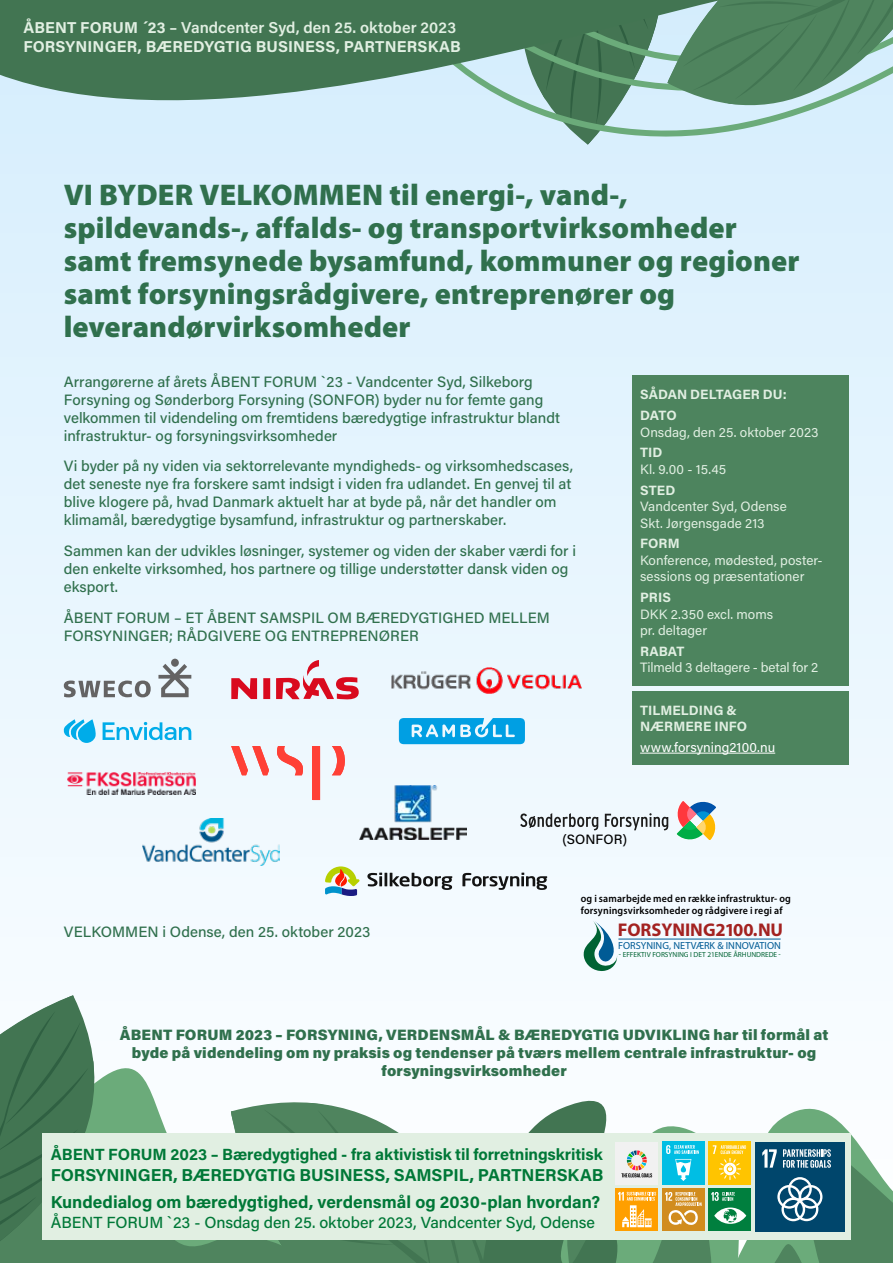
<style>
.page{position:relative;width:893px;height:1263px;background:#ecf7fe}
.page>*{position:absolute;margin:0;border:0;box-sizing:border-box;transform-origin:0 0}
.t1{font:900 30px/33px "Myriad Pro";letter-spacing:.005em;color:#30704d}
.t2{font:700 18.45px "Myriad Pro";color:#ab2321}
.t3{font:700 17.25px/27.3px "Acumin Pro";color:#007837}
.t4{font:700 16.2px "Acumin Pro";letter-spacing:-.005em;color:#007837}
.t5{font:500 16.05px "Acumin Pro";letter-spacing:-.005em;color:#007837}
.t6{font:700 15.75px/18.8px "Acumin Pro";letter-spacing:.01em;color:#e1efe2}
.t7{font:500 15px/18px "Acumin Pro";letter-spacing:.005em;color:#30704d}
.t8{font:900 15px/18px "Acumin Pro";letter-spacing:.01em;color:#30704d;text-align:center}
.t9{font:13.5px/16.5px "Acumin Pro";color:#e1efe2}
.t10{font:700 13.5px/20.7px "Acumin Pro";letter-spacing:.005em;color:#e1efe2}
.t11{font:13.5px "Acumin Pro";letter-spacing:.005em;color:#fff}
.t12{font:500 13.5px "Acumin Pro";letter-spacing:.01em;color:#000}
.t13{font:600 10.5px/12px "Myriad Pro";letter-spacing:.015em;color:#000;scale:.95 1}
.t14{font:10.35px "Myriad Pro";color:#005d95}
.t15{font:7.35px "Myriad Pro";color:#006533}
.s1{font-weight:600}
</style>
<div class="page">
<svg style="left:583px;top:921px;width:36px;height:50px"></svg>
<hr style="left:618px;top:939px;width:163px;height:1px;background:#005d95">
<div style="left:632px;top:376px;width:216px;height:310px;background:#4d845e"></div>
<div style="left:632px;top:692px;width:216px;height:73px;background:#4d845e"></div>
<hr style="left:640px;top:753px;width:135px;height:1px;background:#fff">
<img style="left:68px;top:772px;width:127px;height:22px">
<img style="left:360px;top:785px;width:107px;height:54px">
<svg style="left:64px;top:659px;width:127px;height:38px"></svg>
<svg style="left:103px;top:722px;width:88px;height:18px"></svg>
<svg style="left:64px;top:719px;width:32px;height:24px"></svg>
<img style="left:391px;top:667px;width:190px;height:26px">
<svg style="left:231px;top:746px;width:114px;height:54px"></svg>
<svg style="left:231px;top:660px;width:128px;height:40px"></svg>
<svg style="left:399px;top:718px;width:126px;height:26px;background:#2cafe7"></svg>
<svg style="left:520px;top:813px;width:78px;height:17px"></svg>
<svg style="left:605px;top:813px;width:63px;height:17px"></svg>
<svg style="left:676px;top:801px;width:40px;height:38px"></svg>
<img style="left:143px;top:818px;width:136px;height:48px">
<svg style="left:462px;top:873px;width:85px;height:17px"></svg>
<svg style="left:367px;top:873px;width:85px;height:17px"></svg>
<svg style="left:325px;top:866px;width:35px;height:30px"></svg>
<div style="left:719px;top:1001px;width:174px;height:62px;background:#f7fcff"></div>
<div style="left:156px;top:1028px;width:223px;height:81px;background:#f8fcff"></div>
<svg style="left:231px;top:1068px;width:247px;height:195px;fill:#f9fdff"></svg>
<svg style="left:156px;top:1109px;width:236px;height:154px;fill:#4f845e"></svg>
<svg style="left:0;top:995px;width:156px;height:268px"></svg>
<svg style="left:0;top:0;width:893px;height:348px;fill:#dbf0fd"></svg>
<svg style="left:443px;top:0;width:450px;height:145px;background:#82ab9a"></svg>
<div style="left:42px;top:1133px;width:809px;height:107px;background:#e1efe2"></div>
<svg style="left:478px;top:1063px;width:415px;height:200px"></svg>
<p class="t6" style="left:23px;top:17px;width:439px">ÅBENT FORUM ´23 <span class="s1">– Vandcenter Syd, den 25. oktober 2023<br></span>FORSYNINGER, BÆREDYGTIG BUSINESS, PARTNERSKAB</p>
<h1 class="t1" style="left:64px;top:177px;width:737px">VI BYDER VELKOMMEN til energi-, vand-, spildevands-, affalds- og transportvirksomheder samt fremsynede bysamfund, kommuner og regioner samt forsyningsrådgivere, entreprenører og leverandørvirksomheder</h1>
<p class="t7" style="left:64px;top:372px;width:498px">Arrangørerne af årets ÅBENT FORUM `23 - Vandcenter Syd, Silkeborg Forsyning og Sønderborg Forsyning (SONFOR) byder nu for femte gang velkommen til videndeling om fremtidens bæredygtige infrastruktur blandt infrastruktur- og forsyningsvirksomheder</p>
<p class="t7" style="left:64px;top:457px;width:511px">Vi byder på ny viden via sektorrelevante myndigheds- og virksomhedscases, det seneste nye fra forskere samt indsigt i viden fra udlandet. En genvej til at blive klogere på, hvad Danmark aktuelt har at byde på, når det handler om klimamål, bæredygtige bysamfund, infrastruktur og partnerskaber.</p>
<p class="t7" style="left:64px;top:541px;width:514px">Sammen kan der udvikles løsninger, systemer og viden der skaber værdi for i den enkelte virksomhed, hos partnere og tillige understøtter dansk viden og eksport.</p>
<p class="t7" style="left:64px;top:608px;width:488px">ÅBENT FORUM – ET ÅBENT SAMSPIL OM BÆREDYGTIGHED MELLEM<br>FORSYNINGER; RÅDGIVERE OG ENTREPRENØRER</p>
<p class="t10" style="left:640px;top:384px;width:148px">SÅDAN DELTAGER DU:<br>DATO</p>
<p class="t9" style="left:640px;top:423px;width:180px">Onsdag, den 25. oktober 2023</p>
<p class="t10" style="left:640px;top:442px;width:24px">TID</p>
<p class="t9" style="left:640px;top:460px;width:88px">Kl. 9.00 - 15.45</p>
<p class="t10" style="left:640px;top:479px;width:37px">STED</p>
<p class="t9" style="left:640px;top:497px;width:148px">Vandcenter Syd, Odense<br>Skt. Jørgensgade 213</p>
<p class="t10" style="left:640px;top:533px;width:41px">FORM</p>
<p class="t9" style="left:640px;top:551px;width:184px">Konference, mødested, poster&shy;sessions og præsentationer</p>
<p class="t10" style="left:640px;top:586px;width:32px">PRIS</p>
<p class="t9" style="left:640px;top:605px;width:135px">DKK 2.350 excl. moms pr. deltager</p>
<p class="t10" style="left:640px;top:640px;width:46px">RABAT</p>
<p class="t9" style="left:640px;top:659px;width:180px">Tilmeld 3 deltagere - betal for 2</p>
<p class="t10" style="left:640px;top:701px;width:109px;line-height:16.5px">TILMELDING &amp;<br>NÆRMERE INFO</p>
<p class="t11" style="left:640px;top:738px;width:137px">www.forsyning2100.nu</p>
<p class="t12" style="left:562px;top:830px;width:66px">(SONFOR)</p>
<p class="t7" style="left:64px;top:922px;width:308px">VELKOMMEN i Odense, den 25. oktober 2023</p>
<p class="t13" style="left:581px;top:892px;width:223px">og i samarbejde med en række infrastruktur- og forsyningsvirksomheder og rådgivere i regi af</p>
<p class="t2" style="left:618px;top:918px;width:167px">FORSYNING2100.NU</p>
<p class="t14" style="left:618px;top:939px;width:164px">FORSYNING, NETVÆRK &amp; INNOVATION</p>
<p class="t15" style="left:619px;top:950px;width:163px">- EFFEKTIV FORSYNING I DET 21ENDE ÅRHUNDREDE -</p>
<p class="t8" style="left:120px;top:1025px;width:710px">ÅBENT FORUM 2023 – FORSYNING, VERDENSMÅL &amp; BÆREDYGTIG UDVIKLING har til formål at byde på videndeling om ny praksis og tendenser på tværs mellem centrale infrastruktur- og forsyningsvirksomheder</p>
<p class="t4" style="left:51px;top:1143px;width:553px">ÅBENT FORUM 2023 – Bæredygtighed - fra aktivistisk til forretningskritisk</p>
<p class="t3" style="left:51px;top:1160px;width:554px">FORSYNINGER, BÆREDYGTIG BUSINESS, SAMSPIL, PARTNERSKAB<br>Kundedialog om bæredygtighed, verdensmål og 2030-plan hvordan?</p>
<p class="t5" style="left:51px;top:1211px;width:546px">ÅBENT FORUM `23 - Onsdag den 25. oktober 2023, Vandcenter Syd, Odense</p>
</div>
